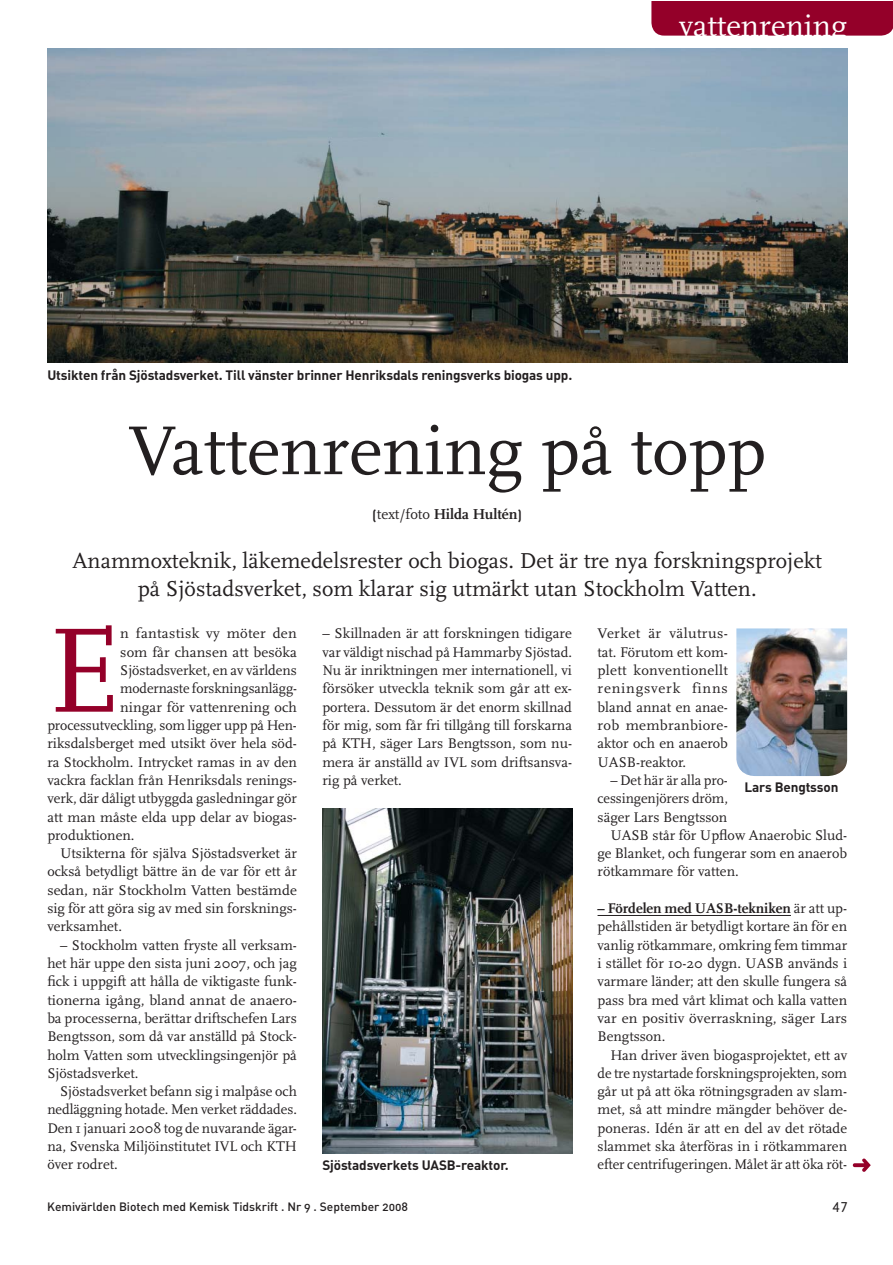
<style>
.page{position:relative;width:893px;height:1265px;background:#fff}
.page>*{position:absolute;margin:0;border:0;box-sizing:border-box;transform-origin:0 0}
.t1{font:125.4px "Scala";color:#940029}
.t2{font:72px "Scala";color:#231f20}
.t3{font:31.5px "Scala";color:#fff}
.t4{font:22.5px/27.8px "Scala";color:#231f20;text-align:center}
.t5{font:700 15px "Scala";color:#231f20}
.t6{font:15px "Scala Sans Caps";color:#231f20}
.t7{font:14.55px/18.3px "Scala";color:#231f20;text-align:justify}
.t8{font:14.55px "Scala";letter-spacing:.02em;color:#231f20}
.t9{font:13.5px "DIN Bold Alternate";letter-spacing:-.01em;color:#231f20}
.t10{font:12px "DIN Medium Alternate";color:#231f20}
.s1{font-weight:400}
.s2{font-weight:700}
</style>
<div class="page">
<div style="left:651px;top:2px;width:241px;height:34px;background:#940029"></div>
<hr style="left:597px;top:915px;width:194px;height:1px;background:#231f20">
<img style="left:47px;top:48px;width:800px;height:314px">
<img style="left:322px;top:808px;width:250px;height:345px">
<svg style="left:852px;top:1158px;width:18px;height:13px"></svg>
<img style="left:736px;top:628px;width:111px;height:148px">
<h3 class="t3" style="left:679px;top:11px;width:169px">vattenrening</h3>
<p class="t9" style="left:47px;top:370px;width:526px">Utsikten från Sjöstadsverket. Till vänster brinner Henriksdals reningsverks biogas upp.</p>
<h2 class="t2" style="left:128px;top:418px;width:639px">Vattenrening på topp</h2>
<p class="t5" style="left:372px;top:508px;width:151px"><sub>(</sub><span class="s1">text/foto</span> Hilda Hultén<sub>)</sub></p>
<h3 class="t4" style="left:72px;top:548px;width:751px">Anammoxteknik, läkemedelsrester och biogas. Det är tre nya forskningsprojekt på Sjöstadsverket, som klarar sig utmärkt utan Stockholm Vatten.</h3>
<h1 class="t1" style="left:47px;top:614px;width:74px">E</h1>
<p class="t8" style="left:120px;top:627px;width:178px">n fantastisk vy möter den</p>
<p class="t7" style="left:120px;top:643px;width:178px">som får chansen att besöka</p>
<p class="t7" style="left:120px;top:662px;width:178px">Sjöstadsverket, en av världens</p>
<p class="t7" style="left:120px;top:680px;width:178px">modernaste forskningsanlägg-</p>
<p class="t7" style="left:120px;top:698px;width:178px">ningar för vattenrening och</p>
<p class="t7" style="left:47px;top:717px;width:251px">processutveckling, som ligger upp på Hen-</p>
<p class="t7" style="left:47px;top:735px;width:251px">riksdalsberget med utsikt över hela söd-</p>
<p class="t7" style="left:47px;top:753px;width:251px">ra Stockholm. Intrycket ramas in av den</p>
<p class="t7" style="left:47px;top:771px;width:251px">vackra facklan från Henriksdals renings-</p>
<p class="t7" style="left:47px;top:790px;width:251px">verk, där dåligt utbyggda gasledningar gör</p>
<p class="t7" style="left:47px;top:808px;width:251px">att man måste elda upp delar av biogas-</p>
<p class="t7" style="left:47px;top:826px;width:89px">produktionen.</p>
<p class="t7" style="left:60px;top:845px;width:238px">Utsikterna för själva Sjöstadsverket är</p>
<p class="t7" style="left:47px;top:863px;width:251px">också betydligt bättre än de var för ett år</p>
<p class="t7" style="left:47px;top:881px;width:251px">sedan, när Stockholm Vatten bestämde</p>
<p class="t7" style="left:47px;top:900px;width:251px">sig för att göra sig av med sin forsknings-</p>
<p class="t7" style="left:47px;top:918px;width:76px">verksamhet.</p>
<p class="t7" style="left:47px;top:936px;width:251px;text-indent:13px">– Stockholm vatten fryste all verksam&shy;het här uppe den sista juni 2007, och jag fick i uppgift att hålla de viktigaste funk&shy;tionerna igång, bland annat de anaero&shy;ba processerna, berättar driftschefen Lars Bengtsson, som då var anställd på Stock&shy;holm Vatten som utvecklingsingenjör på Sjöstadsverket.</p>
<p class="t7" style="left:47px;top:1083px;width:251px;text-indent:13px">Sjöstadsverket befann sig i malpåse och nedläggning hotade. Men verket räddades.<br>Den 1 januari 2008 tog de nuvarande ägar&shy;na, Svenska Miljöinstitutet IVL och KTH över rodret.</p>
<p class="t7" style="left:322px;top:625px;width:251px">– Skillnaden är att forskningen tidigare var väldigt nischad på Hammarby Sjöstad.<br>Nu är inriktningen mer internationell, vi försöker utveckla teknik som går att ex&shy;portera. Dessutom är det enorm skillnad för mig, som får fri tillgång till forskarna på KTH, säger Lars Bengtsson, som nu&shy;mera är anställd av IVL som driftsansva&shy;rig på verket.</p>
<p class="t7" style="left:597px;top:625px;width:132px">Verket är välutrus&shy;tat. Förutom ett kom&shy;plett konventionellt reningsverk finns bland annat en anae&shy;rob membranbiore&shy;aktor och en anaerob UASB-reaktor.</p>
<p class="t7" style="left:610px;top:771px;width:119px">– Det här är alla pro-</p>
<p class="t7" style="left:597px;top:790px;width:132px">cessingenjörers dröm,</p>
<p class="t7" style="left:597px;top:808px;width:131px">säger Lars Bengtsson</p>
<p class="t7" style="left:610px;top:826px;width:238px">UASB står för Upflow Anaerobic Slud-</p>
<p class="t7" style="left:597px;top:845px;width:251px">ge Blanket, och fungerar som en anaerob</p>
<p class="t7" style="left:597px;top:863px;width:143px">rötkammare för vatten.</p>
<p class="t7" style="left:597px;top:900px;width:251px"><span class="s2">– Fördelen med UASB-tekniken</span> är att up&shy;pehållstiden är betydligt kortare än för en vanlig rötkammare, omkring fem timmar i stället för 10-20 dygn. UASB används i varmare länder; att den skulle fungera så pass bra med vårt klimat och kalla vatten var en positiv överraskning, säger Lars Bengtsson.</p>
<p class="t7" style="left:597px;top:1046px;width:251px;text-indent:13px">Han driver även biogasprojektet, ett av de tre nystartade forskningsprojekten, som går ut på att öka rötningsgraden av slam&shy;met, så att mindre mängder behöver de&shy;poneras. Idén är att en del av det rötade slammet ska återföras in i rötkammaren efter centrifugeringen. Målet är att öka röt-</p>
<p class="t9" style="left:744px;top:782px;width:95px">Lars Bengtsson</p>
<p class="t9" style="left:322px;top:1160px;width:188px">Sjöstadsverkets UASB-reaktor.</p>
<p class="t10" style="left:47px;top:1202px;width:362px">Kemivärlden Biotech med Kemisk Tidskrift . Nr 9 . September 2008</p>
<p class="t6" style="left:832px;top:1198px;width:16px">47</p>
</div>
